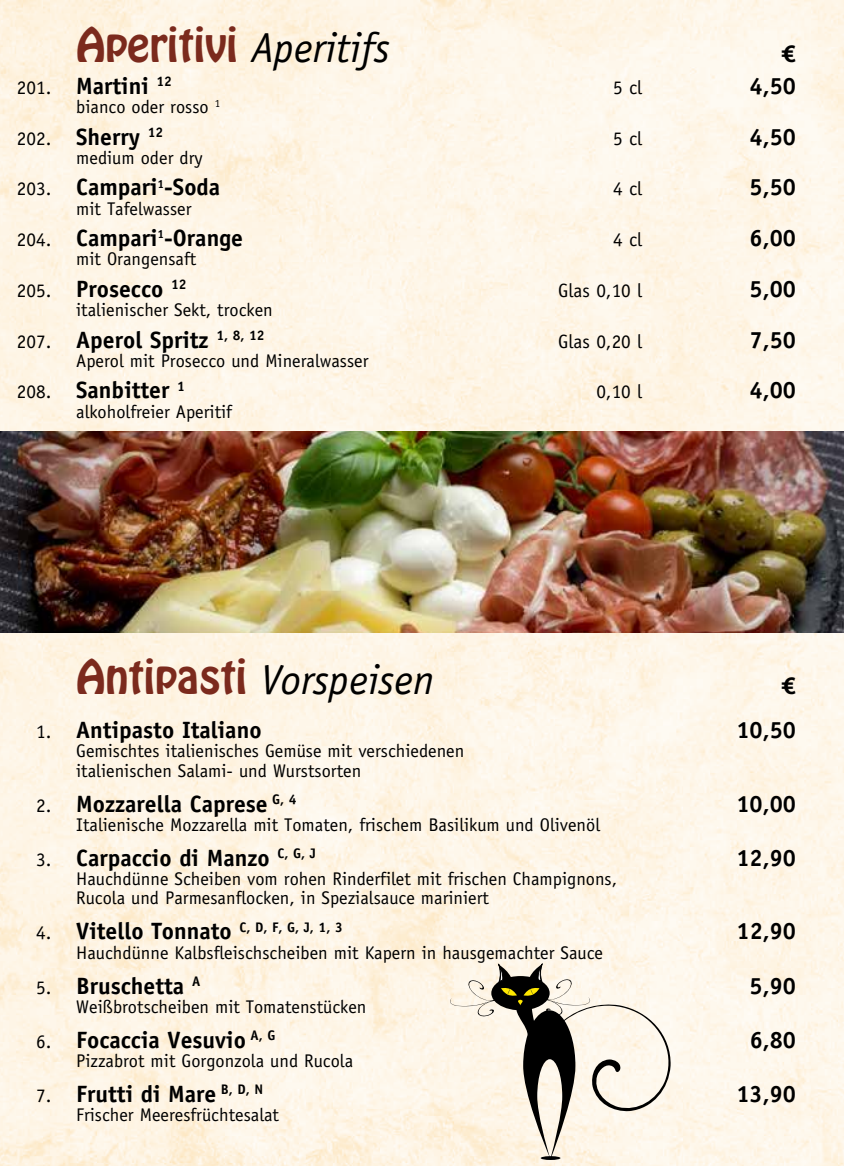
<style>
.page{position:relative;width:844px;height:1166px;background:#fff}
.page>*{position:absolute;margin:0;border:0;box-sizing:border-box;transform-origin:0 0}
.t1{font:italic 42px "Officina Sans Std";color:#000}
.t2{font:42px "Hobo Std";color:#7b2a1d}
.t3{font:700 23.62px "Officina Sans";color:#000}
.t4{font:700 23.62px "Meta OT";color:#000}
.t5{font:19.25px "Officina Sans";color:#000}
.t6{font:18.38px/19.2px "Officina Sans";color:#000}
.s1{font-family:"Officina Sans Std";font-style:italic;color:#000}
.s2{font-weight:400;font-size:19.25px}
.s3{font-family:"Hobo Std";font-style:normal;color:#7b2a1d}
</style>
<div class="page">
<img style="left:0;top:0;width:843px;height:1166px">
<svg style="left:450px;top:964px;width:220px;height:196px;fill:#fef6e8"></svg>
<svg style="left:498px;top:964px;width:44px;height:41px"></svg>
<img style="left:0;top:432px;width:843px;height:200px">
<h1 class="t2" style="left:76px;top:16px;width:315px">Aperitivi <span class="s1">Aperitifs</span></h1>
<p class="t4" style="left:780px;top:39px;width:16px">€</p>
<p class="t3" style="left:17px;top:71px;width:157px"><span class="s2">201.</span> Martini <sup>12</sup></p>
<p class="t5" style="left:613px;top:76px;width:31px">5 cl</p>
<p class="t3" style="left:749px;top:71px;width:48px">4,50</p>
<p class="t6" style="left:76px;top:97px;width:145px">bianco oder rosso <sup>1</sup></p>
<p class="t3" style="left:17px;top:122px;width:148px"><span class="s2">202.</span> Sherry <sup>12</sup></p>
<p class="t5" style="left:613px;top:127px;width:31px">5 cl</p>
<p class="t3" style="left:749px;top:122px;width:48px">4,50</p>
<p class="t6" style="left:76px;top:148px;width:128px">medium oder dry</p>
<p class="t3" style="left:17px;top:173px;width:205px"><span class="s2">203.</span> Campari<sup>1</sup>-Soda</p>
<p class="t5" style="left:613px;top:178px;width:31px">4 cl</p>
<p class="t3" style="left:749px;top:173px;width:48px">5,50</p>
<p class="t6" style="left:76px;top:199px;width:117px">mit Tafelwasser</p>
<p class="t3" style="left:17px;top:223px;width:228px"><span class="s2">204.</span> Campari<sup>1</sup>-Orange</p>
<p class="t5" style="left:613px;top:228px;width:31px">4 cl</p>
<p class="t3" style="left:749px;top:223px;width:48px">6,00</p>
<p class="t6" style="left:76px;top:250px;width:122px">mit Orangensaft</p>
<p class="t3" style="left:17px;top:274px;width:171px"><span class="s2">205.</span> Prosecco <sup>12</sup></p>
<p class="t5" style="left:558px;top:279px;width:85px">Glas 0,10 l</p>
<p class="t3" style="left:749px;top:274px;width:48px">5,00</p>
<p class="t6" style="left:76px;top:300px;width:198px">italienischer Sekt, trocken</p>
<p class="t3" style="left:17px;top:325px;width:249px"><span class="s2">207.</span> Aperol Spritz <sup>1,</sup> <sup>8,</sup> <sup>12</sup></p>
<p class="t5" style="left:558px;top:330px;width:85px">Glas 0,20 l</p>
<p class="t3" style="left:749px;top:325px;width:48px">7,50</p>
<p class="t6" style="left:76px;top:351px;width:294px">Aperol mit Prosecco und Mineralwasser</p>
<p class="t3" style="left:17px;top:376px;width:169px"><span class="s2">208.</span> Sanbitter <sup>1</sup></p>
<p class="t5" style="left:596px;top:381px;width:47px">0,10 l</p>
<p class="t3" style="left:749px;top:376px;width:48px">4,00</p>
<p class="t6" style="left:76px;top:402px;width:157px">alkoholfreier Aperitif</p>
<h1 class="t1" style="left:76px;top:656px;width:359px"><span class="s3">Antipasti</span> Vorspeisen</h1>
<p class="t4" style="left:780px;top:671px;width:16px">€</p>
<p class="t3" style="left:36px;top:715px;width:227px"><span class="s2">1.</span> Antipasto Italiano</p>
<p class="t3" style="left:736px;top:715px;width:61px">10,50</p>
<p class="t6" style="left:76px;top:741px;width:389px">Gemischtes italienisches Gemüse mit verschiedenen italienischen Salami- und Wurstsorten</p>
<p class="t3" style="left:36px;top:789px;width:262px"><span class="s2">2.</span> Mozzarella Caprese <sup>G,</sup> <sup>4</sup></p>
<p class="t3" style="left:736px;top:789px;width:61px">10,00</p>
<p class="t6" style="left:76px;top:815px;width:525px">Italienische Mozzarella mit Tomaten, frischem Basilikum und Olivenöl</p>
<p class="t3" style="left:36px;top:843px;width:281px"><span class="s2">3.</span> Carpaccio di Manzo <sup>C,</sup> <sup>G,</sup> <sup>J</sup></p>
<p class="t3" style="left:736px;top:843px;width:61px">12,90</p>
<p class="t6" style="left:76px;top:869px;width:542px">Hauchdünne Scheiben vom rohen Rinderfilet mit frischen Champignons,<br>Rucola und Parmesanflocken, in Spezialsauce mariniert</p>
<p class="t3" style="left:36px;top:916px;width:308px"><span class="s2">4.</span> Vitello Tonnato <sup>C,</sup> <sup>D,</sup> <sup>F,</sup> <sup>G,</sup> <sup>J,</sup> <sup>1,</sup> <sup>3</sup></p>
<p class="t3" style="left:736px;top:916px;width:61px">12,90</p>
<p class="t6" style="left:76px;top:943px;width:528px">Hauchdünne Kalbsfleischscheiben mit Kapern in hausgemachter Sauce</p>
<p class="t3" style="left:36px;top:971px;width:166px"><span class="s2">5.</span> Bruschetta <sup>A</sup></p>
<p class="t3" style="left:749px;top:971px;width:48px">5,90</p>
<p class="t6" style="left:76px;top:997px;width:292px">Weißbrotscheiben mit Tomatenstücken</p>
<p class="t3" style="left:36px;top:1025px;width:241px"><span class="s2">6.</span> Focaccia Vesuvio <sup>A,</sup> <sup>G</sup></p>
<p class="t3" style="left:749px;top:1025px;width:48px">6,80</p>
<p class="t6" style="left:76px;top:1051px;width:278px">Pizzabrot mit Gorgonzola und Rucola</p>
<p class="t3" style="left:36px;top:1079px;width:228px"><span class="s2">7.</span> Frutti di Mare <sup>B,</sup> <sup>D,</sup> <sup>N</sup></p>
<p class="t3" style="left:736px;top:1079px;width:61px">13,90</p>
<p class="t6" style="left:76px;top:1105px;width:204px">Frischer Meeresfrüchtesalat</p>
</div>
